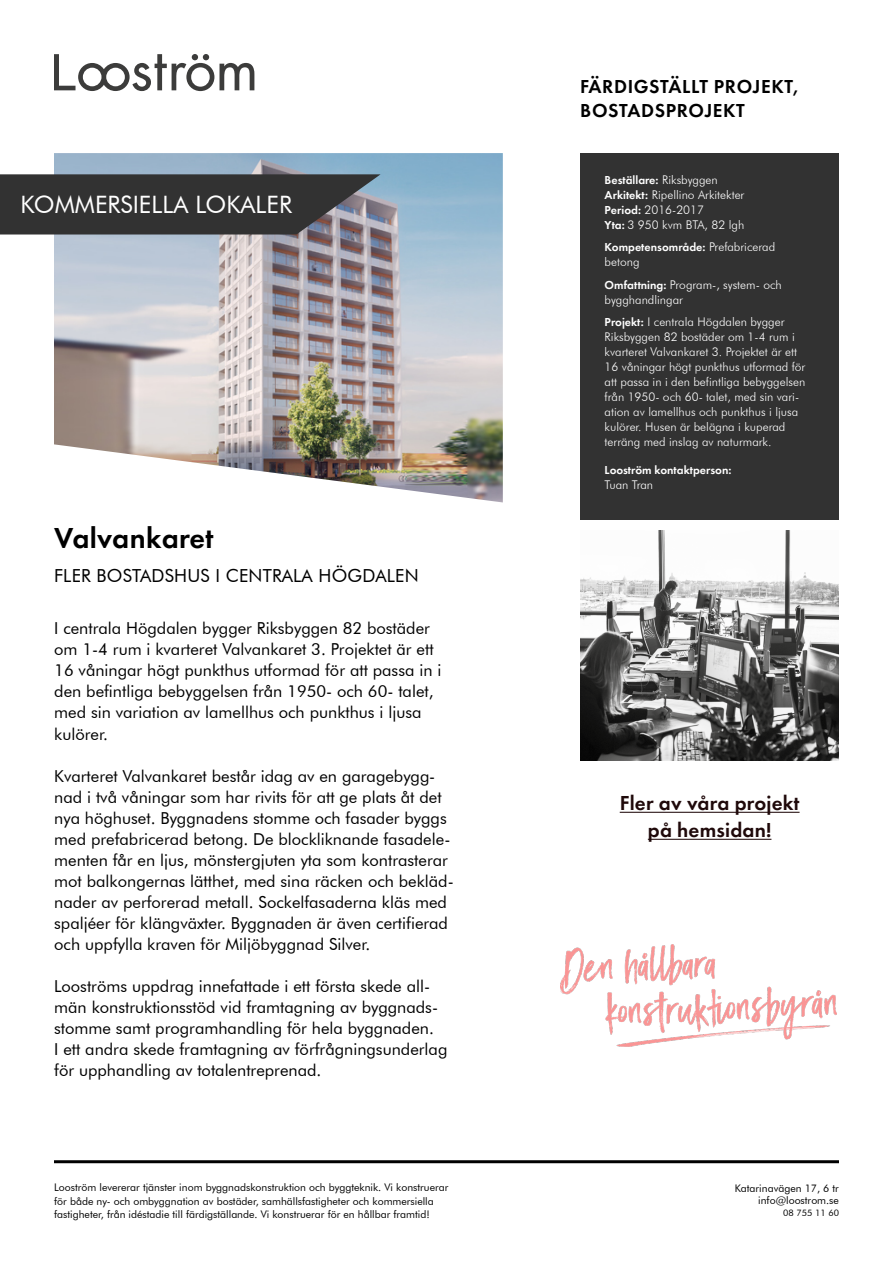
<style>
.page{position:relative;width:893px;height:1263px;background:#fff}
.page>*{position:absolute;margin:0;border:0;box-sizing:border-box;transform-origin:0 0}
.t1{font:600 30px "Futura PT";letter-spacing:.01em;color:#000}
.t2{font:24px "Futura BT";color:#fff}
.t3{font:600 21px/27px "Futura PT";letter-spacing:.01em;color:#1f090a;text-align:center}
.t4{font:600 19.5px/24px "Futura PT";letter-spacing:.03em;color:#000}
.t5{font:18px "Futura BT";letter-spacing:.01em;color:#000}
.t6{font:16.5px/21px "Futura BT";color:#000}
.t7{font:300 12px/15px "Futura BT";color:#fff}
.t8{font:600 12px "Futura PT";color:#fff}
.t9{font:10.5px/13.5px "Futura BT";color:#000}
.t10{font:9px "Futura BT";color:#000}
.s1{font-family:"Futura BT";font-weight:300}
.s2{font-family:"Futura PT";font-weight:600}
</style>
<div class="page">
<svg style="left:54px;top:54px;width:200px;height:37px"></svg>
<div style="left:580px;top:153px;width:259px;height:366px;background:#323232"></div>
<img style="left:54px;top:153px;width:449px;height:349px">
<svg style="left:0;top:174px;width:381px;height:60px;background:#3d3d3e"></svg>
<hr style="left:54px;top:1160px;width:785px;height:3px;background:#000">
<img style="left:560px;top:944px;width:277px;height:103px">
<hr style="left:620px;top:812px;width:180px;height:1px;background:#1f090a">
<hr style="left:648px;top:839px;width:123px;height:1px;background:#1f090a">
<img style="left:580px;top:530px;width:259px;height:230px">
<h2 class="t2" style="left:21px;top:190px;width:273px">KOMMERSIELLA LOKALER</h2>
<h1 class="t1" style="left:54px;top:519px;width:161px">Valvankaret</h1>
<p class="t5" style="left:54px;top:565px;width:366px">FLER BOSTADSHUS I CENTRALA HÖGDALEN</p>
<p class="t6" style="left:54px;top:618px;width:389px">I centrala Högdalen bygger Riksbyggen 82 bostäder om 1-4 rum i kvarteret Valvankaret 3. Projektet är ett 16 våningar högt punkthus utformad för att passa in i den befintliga bebyggelsen från 1950- och 60- talet, med sin variation av lamellhus och punkthus i ljusa kulörer.</p>
<p class="t6" style="left:54px;top:765px;width:401px">Kvarteret Valvankaret består idag av en garagebygg&shy;nad i två våningar som har rivits för att ge plats åt det nya höghuset. Byggnadens stomme och fasader byggs med prefabricerad betong. De blockliknande fasadele&shy;menten får en ljus, mönstergjuten yta som kontrasterar mot balkongernas lätthet, med sina räcken och bekläd&shy;nader av perforerad metall. Sockelfasaderna kläs med spaljéer för klängväxter. Byggnaden är även certifierad och uppfylla kraven för Miljöbyggnad Silver.</p>
<p class="t6" style="left:54px;top:975px;width:395px">Looströms uppdrag innefattade i ett första skede all&shy;män konstruktionsstöd vid framtagning av byggnads&shy;stomme samt programhandling för hela byggnaden.<br>I ett andra skede framtagning av förfrågningsunderlag för upphandling av totalentreprenad.</p>
<p class="t4" style="left:580px;top:74px;width:221px">FÄRDIGSTÄLLT PROJEKT,<br>BOSTADSPROJEKT</p>
<p class="t8" style="left:605px;top:172px;width:115px">Beställare: <span class="s1">Riksbyggen</span></p>
<p class="t7" style="left:605px;top:187px;width:141px"><span class="s2">Arkitekt:</span> Ripellino Arkitekter<br><span class="s2">Period:</span> 2016-2017<br><span class="s2">Yta:</span> 3 950 kvm BTA, 82 lgh</p>
<p class="t8" style="left:605px;top:239px;width:172px">Kompetensområde: <span class="s1">Prefabricerad</span></p>
<p class="t7" style="left:605px;top:250px;width:179px;line-height:22.5px">betong<br><span class="s2">Omfattning:</span> Program-, system- och</p>
<p class="t7" style="left:605px;top:288px;width:181px;line-height:22.5px">bygghandlingar<br><span class="s2">Projekt:</span> I centrala Högdalen bygger</p>
<p class="t7" style="left:605px;top:329px;width:202px">Riksbyggen 82 bostäder om 1-4 rum i kvarteret Valvankaret 3. Projektet är ett 16 våningar högt punkthus utformad för att passa in i den befintliga bebyggelsen från 1950- och 60- talet, med sin vari&shy;ation av lamellhus och punkthus i ljusa kulörer. Husen är belägna i kuperad terräng med inslag av naturmark.</p>
<p class="t8" style="left:605px;top:462px;width:128px">Looström kontaktperson:</p>
<p class="t7" style="left:605px;top:477px;width:50px">Tuan Tran</p>
<p class="t3" style="left:620px;top:789px;width:181px">Fler av våra projekt på hemsidan!</p>
<p class="t9" style="left:54px;top:1181px;width:396px">Looström levererar tjänster inom byggnadskonstruktion och byggteknik. Vi konstruerar för både ny- och ombyggnation av bostäder, samhällsfastigheter och kommersiella fastigheter, från idéstadie till färdigställande. Vi konstruerar för en hållbar framtid!</p>
<p class="t9" style="left:735px;top:1182px;width:106px;line-height:12px;text-align:right">Katarinavägen 17, 6 tr info@loostrom.se</p>
<p class="t10" style="left:783px;top:1207px;width:57px">08 755 11 60</p>
</div>
